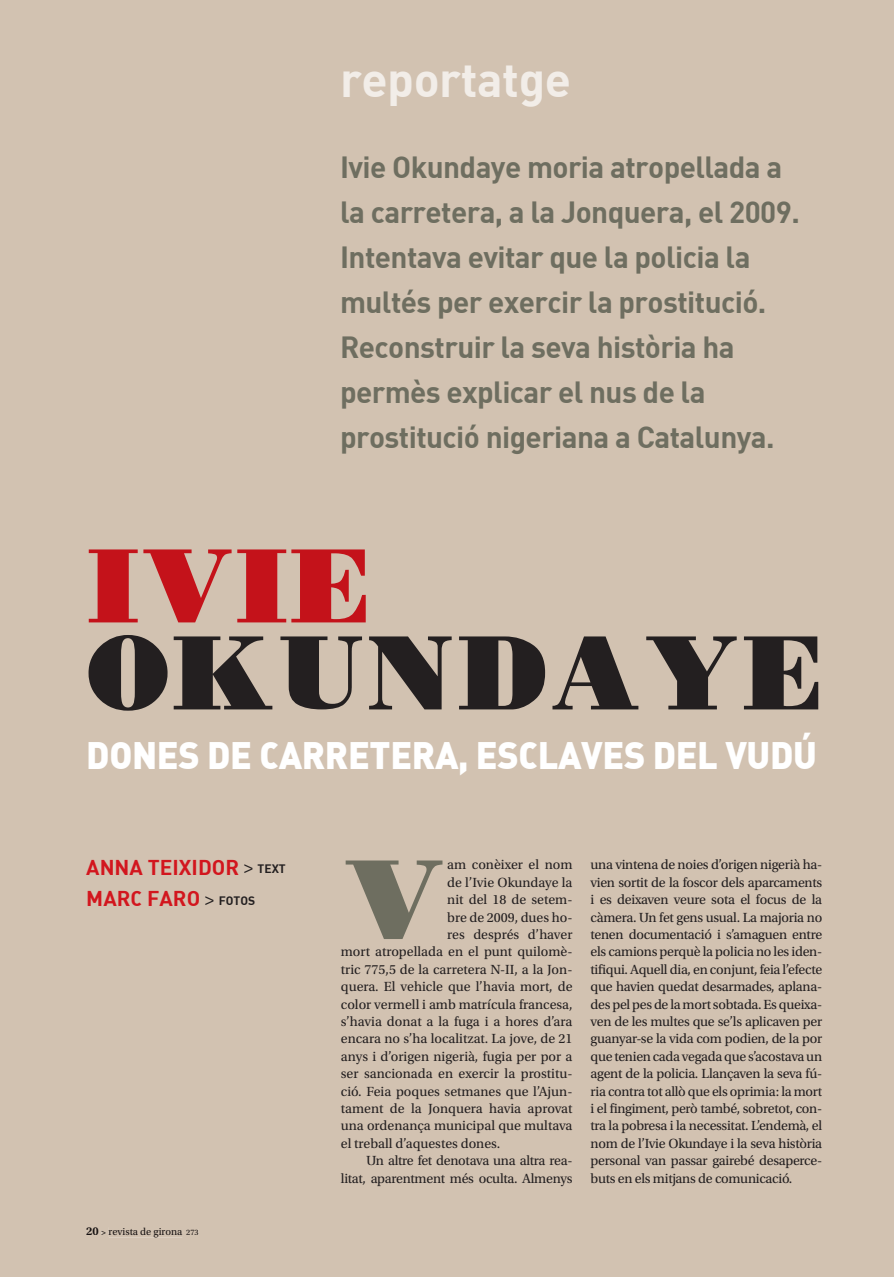
<style>
.page{position:relative;width:894px;height:1277px;background:#d2c2b1}
.page>*{position:absolute;margin:0;border:0;box-sizing:border-box;transform-origin:0 0}
.t1{font:122.7px "BODIDL Ybold";color:#6e6e60}
.t2{font:114px "BODIDL Ybold";letter-spacing:-.01em;color:#231f20}
.t3{font:114px "BODIDL Ybold";color:#c4121a}
.t4{font:48px "DIN Bold Alternate";letter-spacing:-.01em;color:#f2ede8}
.t5{font:37.5px "DIN Black Alternate";letter-spacing:-.01em;color:#fff;scale:.96 1}
.t6{font:30px/45px "DIN Bold";letter-spacing:-.02em;color:#6e6e60}
.t7{font:21px/31.5px "DIN Bold Alternate";color:#d2161e}
.t8{font:13.95px/17.4px "Utopia Std";color:#231f20;text-align:justify}
.t9{font:13.95px "Utopia Std";letter-spacing:-.02em;color:#231f20}
.t10{font:10.5px "Utopia Std";color:#231f20}
.s1{font-family:"Utopia Std Capt";font-size:18px;color:#231f20}
.s2{font-size:12px;color:#231f20}
.s3{font-weight:600;font-size:12px}
.s4{font-weight:600;font-size:9px}
.s5{font-size:8.25px}
</style>
<div class="page">
<div style="left:87px;top:1227px;width:12px;height:8px;background:#d2c2b1"></div>
<svg style="left:102px;top:1230px;width:4px;height:4px"></svg>
<div style="left:109px;top:1227px;width:73px;height:10px;background:#d2c2b1"></div>
<div style="left:184px;top:1229px;width:14px;height:6px;background:#d2c2b1"></div>
<div style="left:343px;top:65px;width:226px;height:41px;background:#d2c2b1"></div>
<h3 class="t4" style="left:340px;top:48px;width:232px">reportatge</h3>
<p class="t6" style="left:340px;top:143px;width:461px">Ivie Okundaye moria atropellada a la carretera, a la Jonquera, el 2009.<br>Intentava evitar que la policia la multés per exercir la prostitució.<br>Reconstruir la seva història ha permès explicar el nus de la prostitució nigeriana a Catalunya.</p>
<h2 class="t3" style="left:86px;top:528px;width:284px">IVIE</h2>
<h2 class="t2" style="left:86px;top:615px;width:737px">OKUNDAYE</h2>
<h3 class="t5" style="left:86px;top:731px;width:762px">DONES DE CARRETERA, ESCLAVES DEL VUDÚ</h3>
<h3 class="t7" style="left:86px;top:850px;width:201px">ANNA TEIXIDOR <span class="s1">&gt;</span> <span class="s2">TEXT<br></span>MARC FARO <span class="s1">&gt;</span> <span class="s2">FOTOS</span></h3>
<p class="t10" style="left:86px;top:1225px;width:114px"><span class="s3">20</span> <span class="s4">&gt;</span> revista de girona <span class="s5">273</span></p>
<h1 class="t1" style="left:341px;top:837px;width:108px">V</h1>
<p class="t8" style="left:447px;top:856px;width:127px">am conèixer el nom</p>
<p class="t8" style="left:447px;top:874px;width:127px">de l’Ivie Okundaye la</p>
<p class="t8" style="left:447px;top:891px;width:127px">nit del 18 de setem-</p>
<p class="t8" style="left:447px;top:908px;width:127px">bre de 2009, dues ho-</p>
<p class="t8" style="left:447px;top:926px;width:127px">res després d’haver</p>
<p class="t8" style="left:341px;top:943px;width:233px">mort atropellada en el punt quilomè-</p>
<p class="t8" style="left:341px;top:961px;width:233px">tric 775,5 de la carretera N-II, a la Jon-</p>
<p class="t8" style="left:341px;top:978px;width:233px">quera. El vehicle que l’havia mort, de</p>
<p class="t8" style="left:341px;top:995px;width:233px">color vermell i amb matrícula francesa,</p>
<p class="t8" style="left:341px;top:1013px;width:233px">s’havia donat a la fuga i a hores d’ara</p>
<p class="t8" style="left:341px;top:1030px;width:233px">encara no s’ha localitzat. La jove, de 21</p>
<p class="t8" style="left:341px;top:1048px;width:233px">anys i d’origen nigerià, fugia per por a</p>
<p class="t8" style="left:341px;top:1065px;width:233px">ser sancionada en exercir la prostitu-</p>
<p class="t8" style="left:341px;top:1082px;width:233px">ció. Feia poques setmanes que l’Ajun-</p>
<p class="t8" style="left:341px;top:1100px;width:233px">tament de la Jonquera havia aprovat</p>
<p class="t8" style="left:341px;top:1117px;width:233px">una ordenança municipal que multava</p>
<p class="t8" style="left:341px;top:1135px;width:161px">el treball d’aquestes dones.</p>
<p class="t9" style="left:366px;top:1153px;width:208px">Un altre fet denotava una altra rea-</p>
<p class="t9" style="left:341px;top:1170px;width:233px">litat, aparentment més oculta. Almenys</p>
<p class="t8" style="left:590px;top:856px;width:233px">una vintena de noies d’origen nigerià ha&shy;vien sortit de la foscor dels aparcaments i es deixaven veure sota el focus de la càmera. Un fet gens usual. La majoria no tenen documentació i s’amaguen entre els camions perquè la policia no les iden&shy;tifiqui. Aquell dia, en conjunt, feia l’efecte que havien quedat desarmades, aplana&shy;des pel pes de la mort sobtada. Es queixa&shy;ven de les multes que se’ls aplicaven per guanyar-se la vida com podien, de la por que tenien cada vegada que s’acostava un agent de la policia. Llançaven la seva fú&shy;ria contra tot allò que els oprimia: la mort i el fingiment, però també, sobretot, con&shy;tra la pobresa i la necessitat. L’endemà, el nom de l’Ivie Okundaye i la seva història personal van passar gairebé desaperce&shy;buts en els mitjans de comunicació.</p>
</div>
